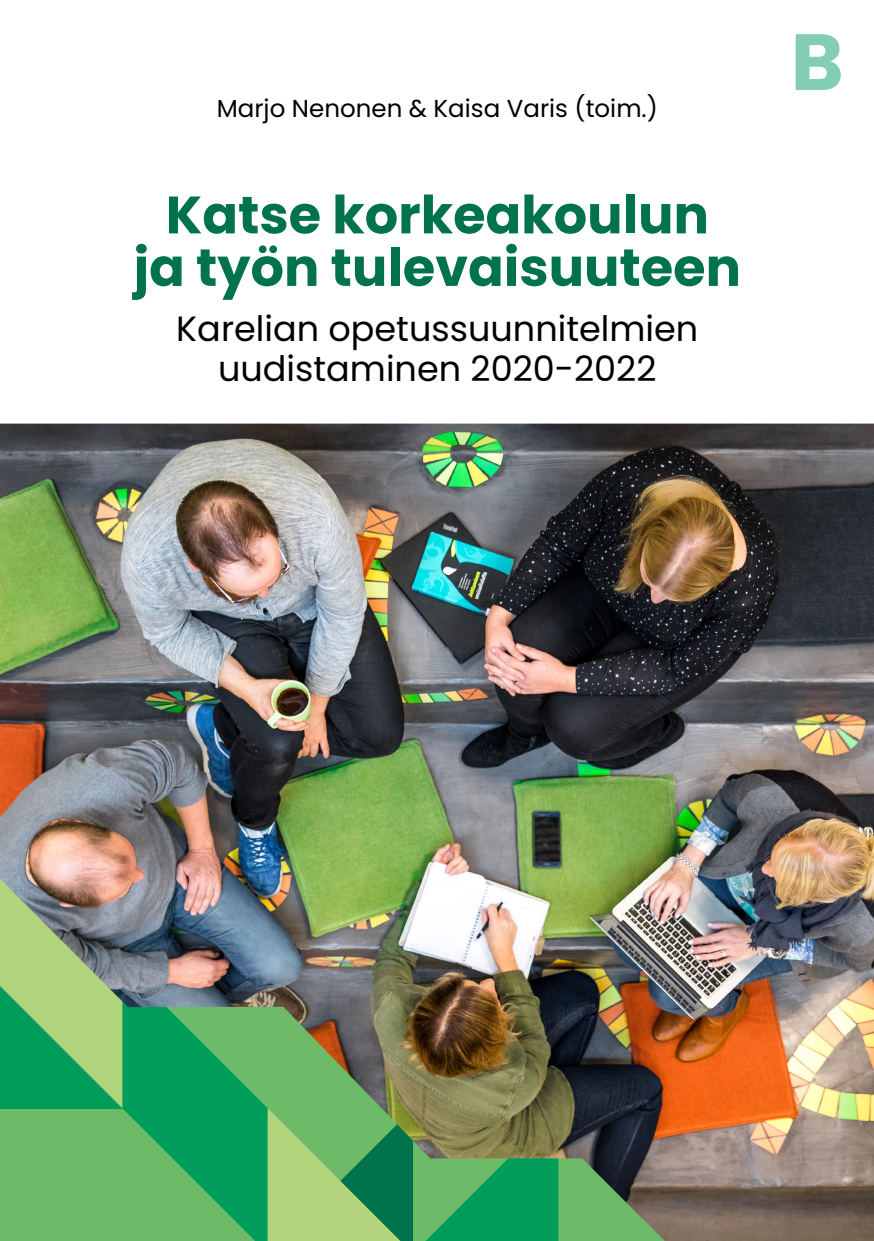
<style>
.page{position:relative;width:874px;height:1241px;background:#fff}
.page>*{position:absolute;margin:0;border:0;box-sizing:border-box;transform-origin:0 0}
.t1{font:700 79.45px "Poppins";color:#82cdb3}
.uusi-kansi-otsikko{font:700 52.5px/52.5px "Poppins";color:#00734c;text-align:center}
.kansi-alaotsikko{font:35px/40.2px "Poppins";color:#000;text-align:center}
.uusi-kansi-tekija{font:24.5px "Poppins";color:#000}
</style>
<div class="page">
<img style="left:0;top:423px;width:873px;height:817px">
<p class="uusi-kansi-tekija" style="left:217px;top:94px;width:442px">Marjo Nenonen &amp; Kaisa Varis (toim.)</p>
<p class="uusi-kansi-otsikko" style="left:134px;top:189px;width:608px">Katse korkeakoulun ja työn tulevaisuuteen</p>
<p class="kansi-alaotsikko" style="left:176px;top:309px;width:523px">Karelian opetussuunnitelmien uudistaminen 2020-2022</p>
<h1 class="t1" style="left:790px;top:16px;width:54px">B</h1>
</div>
